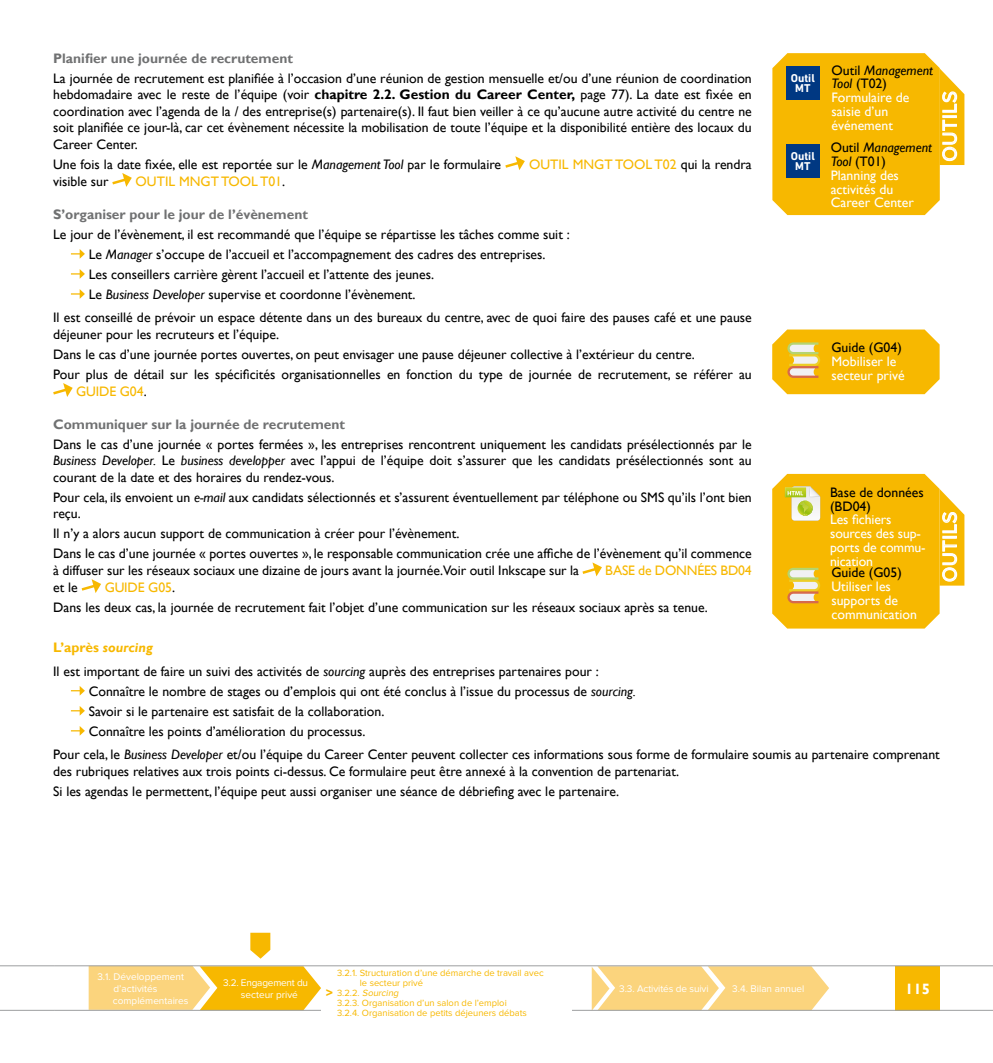
<style>
.page{position:relative;width:993px;height:1063px;background:#fff}
.page>*{position:absolute;margin:0;border:0;box-sizing:border-box;transform-origin:0 0}
.t1{font:20px "Proxima Nova";color:#fff}
.t2{font:700 15px "Gill Sans";color:#fff}
.t3{font:13.75px/16.5px "Gill Sans";color:#000}
.t4{font:13.75px/13.8px "Gill Sans";color:#fff}
.t5{font:700 13.75px "Gill Sans";color:#707172}
.t6{font:13.75px "Gill Sans";color:#f7b800}
.t7{font:700 12.5px "Gill Sans";color:#f7b800}
.t8{font:700 11.5px/9.6px "DIN Next LT Pro";color:#fff;text-align:center}
.t9{font:10px/12px "Proxima Nova";color:#fff}
.t10{font:9.38px "Proxima Nova";color:#f7b800}
.t11{font:italic 9.38px "Proxima Nova";color:#f7b800}
.s1{font-weight:700}
.s2{font-style:italic}
.s3{color:#000}
.s4{font-style:italic;color:#000}
.s5{color:#f7b800}
.s6{font-weight:700;color:#f7b800}
.s7{font-weight:700;font-style:italic;color:#f7b800}
.s8{font-style:normal}
</style>
<div class="page">
<svg style="left:591px;top:966px;width:237px;height:44px;background:#fad788"></svg>
<div style="left:895px;top:966px;width:44px;height:44px;background:#f7b800"></div>
<hr style="left:0;top:965px;width:54px;height:1px;background:#9c9e9f">
<hr style="left:0;top:1010px;width:54px;height:1px;background:#9c9e9f">
<svg style="left:89px;top:966px;width:232px;height:44px;background:#f8c94f"></svg>
<svg style="left:250px;top:933px;width:20px;height:26px"></svg>
<hr style="left:54px;top:965px;width:938px;height:1px;background:#9c9e9f">
<hr style="left:54px;top:1010px;width:938px;height:1px;background:#9c9e9f">
<div style="left:321px;top:1004px;width:250px;height:59px;background:#fff"></div>
<svg style="left:505px;top:156px;width:19px;height:14px"></svg>
<svg style="left:112px;top:173px;width:20px;height:14px"></svg>
<svg style="left:71px;top:249px;width:14px;height:10px"></svg>
<svg style="left:71px;top:269px;width:14px;height:10px"></svg>
<svg style="left:71px;top:289px;width:14px;height:10px"></svg>
<svg style="left:53px;top:383px;width:20px;height:14px"></svg>
<svg style="left:582px;top:562px;width:19px;height:14px"></svg>
<svg style="left:81px;top:579px;width:20px;height:14px"></svg>
<svg style="left:71px;top:686px;width:14px;height:10px"></svg>
<svg style="left:71px;top:706px;width:14px;height:10px"></svg>
<svg style="left:71px;top:726px;width:14px;height:10px"></svg>
<svg style="left:772px;top:330px;width:167px;height:64px;background:#f5bd18"></svg>
<svg style="left:772px;top:53px;width:192px;height:162px;background:#e5b421"></svg>
<svg style="left:772px;top:474px;width:192px;height:155px;background:#f6c022"></svg>
<p class="t5" style="left:53px;top:50px;width:241px">Planifier une journée de recrutement</p>
<p class="t3" style="left:53px;top:70px;width:700px;text-align:justify">La journée de recrutement est planifiée à l’occasion d’une réunion de gestion mensuelle et/ou d’une réunion de coordination hebdomadaire avec le reste de l’équipe (voir <span class="s1">chapitre 2.2. Gestion du Career Center,</span> page 77). La date est fixée en coordination avec l’agenda de la / des entreprise(s) partenaire(s). Il faut bien veiller à ce qu’aucune autre activité du centre ne soit planifiée ce jour-là, car cet évènement nécessite la mobilisation de toute l’équipe et la disponibilité entière des locaux du Career Center.</p>
<p class="t3" style="left:53px;top:156px;width:449px">Une fois la date fixée, elle est reportée sur le <span class="s2">Management Tool</span> par le formulaire</p>
<p class="t6" style="left:529px;top:156px;width:224px">OUTIL MNGT TOOL T02 <span class="s3">qui la rendra</span></p>
<p class="t3" style="left:53px;top:173px;width:57px">visible sur</p>
<p class="t6" style="left:136px;top:173px;width:151px">OUTIL MNGT TOOL T01<span class="s3">.</span></p>
<p class="t5" style="left:53px;top:206px;width:256px">S’organiser pour le jour de l’évènement</p>
<p class="t3" style="left:89px;top:224px;width:482px;line-height:20px;text-indent:-36px">Le jour de l’évènement, il est recommandé que l’équipe se répartisse les tâches comme suit :<br>Le <span class="s2">Manager</span> s’occupe de l’accueil et l’accompagnement des cadres des entreprises.<br>Les conseillers carrière gèrent l’accueil et l’attente des jeunes.<br>Le <span class="s2">Business Developer</span> supervise et coordonne l’évènement.</p>
<p class="t3" style="left:53px;top:310px;width:700px">Il est conseillé de prévoir un espace détente dans un des bureaux du centre, avec de quoi faire des pauses café et une pause déjeuner pour les recruteurs et l’équipe.</p>
<p class="t3" style="left:53px;top:345px;width:700px;line-height:20px">Dans le cas d’une journée portes ouvertes, on peut envisager une pause déjeuner collective à l’extérieur du centre.<br>Pour plus de détail sur les spécificités organisationnelles en fonction du type de journée de recrutement, se référer au</p>
<p class="t6" style="left:76px;top:383px;width:72px">GUIDE G04<span class="s3">.</span></p>
<p class="t5" style="left:53px;top:416px;width:293px">Communiquer sur la journée de recrutement</p>
<p class="t3" style="left:53px;top:436px;width:700px;text-align:justify">Dans le cas d’une journée « portes fermées », les entreprises rencontrent uniquement les candidats présélectionnés par le <span class="s2">Business Developer.</span> Le <span class="s2">business developper</span> avec l’appui de l’équipe doit s’assurer que les candidats présélectionnés sont au courant de la date et des horaires du rendez-vous.</p>
<p class="t3" style="left:53px;top:489px;width:700px">Pour cela, ils envoient un <span class="s2">e-mail</span> aux candidats sélectionnés et s’assurent éventuellement par téléphone ou SMS qu’ils l’ont bien reçu.</p>
<p class="t3" style="left:53px;top:524px;width:700px;line-height:20px">Il n’y a alors aucun support de communication à créer pour l’évènement.<br>Dans le cas d’une journée « portes ouvertes », le responsable communication crée une affiche de l’évènement qu’il commence</p>
<p class="t3" style="left:53px;top:563px;width:527px">à diffuser sur les réseaux sociaux une dizaine de jours avant la journée.Voir outil Inkscape sur la</p>
<p class="t6" style="left:605px;top:563px;width:60px">base dedonnées</p>
<p class="t6" style="left:720px;top:563px;width:33px">BD04</p>
<p class="t3" style="left:53px;top:579px;width:26px">et le</p>
<p class="t4" style="left:831px;top:63px;width:103px"><span class="s3">Outil</span> <span class="s4">Management<br>Tool</span> <span class="s3">(T02)<br></span>Formulaire de saisie d’un événement</p>
<p class="t8" style="left:790px;top:73px;width:25px">Outil<br>MT</p>
<h1 class="t1" style="left:937px;top:162px;width:69px;rotate:-90deg">Outils</h1>
<p class="t4" style="left:830px;top:141px;width:103px"><span class="s3">Outil</span> <span class="s4">Management<br>Tool</span> <span class="s3">(T01)<br></span>Planning des activités du<br>Career Center</p>
<p class="t8" style="left:790px;top:152px;width:25px">Outil<br>MT</p>
<p class="t3" style="left:831px;top:339px;width:72px">Guide (G04)</p>
<p class="t4" style="left:831px;top:355px;width:75px">Mobiliser le secteur privé</p>
<p class="t3" style="left:829px;top:486px;width:95px;line-height:13.8px">Base de données (BD04)</p>
<p class="t4" style="left:829px;top:513px;width:97px">Les fichiers sources des sup&shy;ports de commu&shy;nication</p>
<p class="t3" style="left:831px;top:565px;width:72px">Guide (G05)</p>
<p class="t4" style="left:831px;top:580px;width:87px">Utiliser les supports de communication</p>
<h1 class="t1" style="left:937px;top:582px;width:69px;rotate:-90deg">Outils</h1>
<p class="t3" style="left:53px;top:577px;width:656px;line-height:20px;text-indent:51px"><span class="s5">GUIDE G05</span>.<br>Dans les deux cas, la journée de recrutement fait l’objet d’une communication sur les réseaux sociaux après sa tenue.</p>
<p class="t3" style="left:53px;top:636px;width:547px;line-height:23.6px"><span class="s6">L’après</span> <span class="s7">sourcing<br></span>Il est important de faire un suivi des activités de <span class="s2">sourcing</span> auprès des entreprises partenaires pour :</p>
<p class="t3" style="left:89px;top:681px;width:548px;line-height:20px">Connaître le nombre de stages ou d’emplois qui ont été conclus à l’issue du processus de <span class="s2">sourcing.<br></span>Savoir si le partenaire est satisfait de la collaboration.<br>Connaître les points d’amélioration du processus.</p>
<p class="t3" style="left:53px;top:747px;width:887px">Pour cela, le <span class="s2">Business Developer</span> et/ou l’équipe du Career Center peuvent collecter ces informations sous forme de formulaire soumis au partenaire comprenant des rubriques relatives aux trois points ci-dessus. Ce formulaire peut être annexé à la convention de partenariat.</p>
<p class="t3" style="left:53px;top:783px;width:567px">Si les agendas le permettent, l’équipe peut aussi organiser une séance de débriefing avec le partenaire.</p>
<p class="t9" style="left:113px;top:971px;width:77px;text-indent:-15px">3.1. Développement d’activités complémentaires</p>
<p class="t10" style="left:337px;top:968px;width:208px">3.2.1. Structuration d’une démarche de travail avec</p>
<p class="t9" style="left:241px;top:977px;width:69px;text-indent:-18px">3.2. Engagement du secteur privé</p>
<p class="t9" style="left:619px;top:983px;width:91px">3.3. Activités de suivi</p>
<p class="t9" style="left:732px;top:983px;width:74px">3.4. Bilan annuel</p>
<p class="t2" style="left:905px;top:980px;width:26px">115</p>
<p class="t10" style="left:360px;top:978px;width:65px">le secteur privé</p>
<p class="t11" style="left:337px;top:988px;width:65px"><span class="s8">3 . 2 . 2 .</span> Sourcing</p>
<p class="t10" style="left:337px;top:998px;width:171px">3.2.3. Organisation d’un salon de l’emploi</p>
<p class="t10" style="left:337px;top:1008px;width:191px">3.2.4. Organisation de petits déjeuners débats</p>
<p class="t7" style="left:325px;top:986px;width:9px">&gt;</p>
</div>
